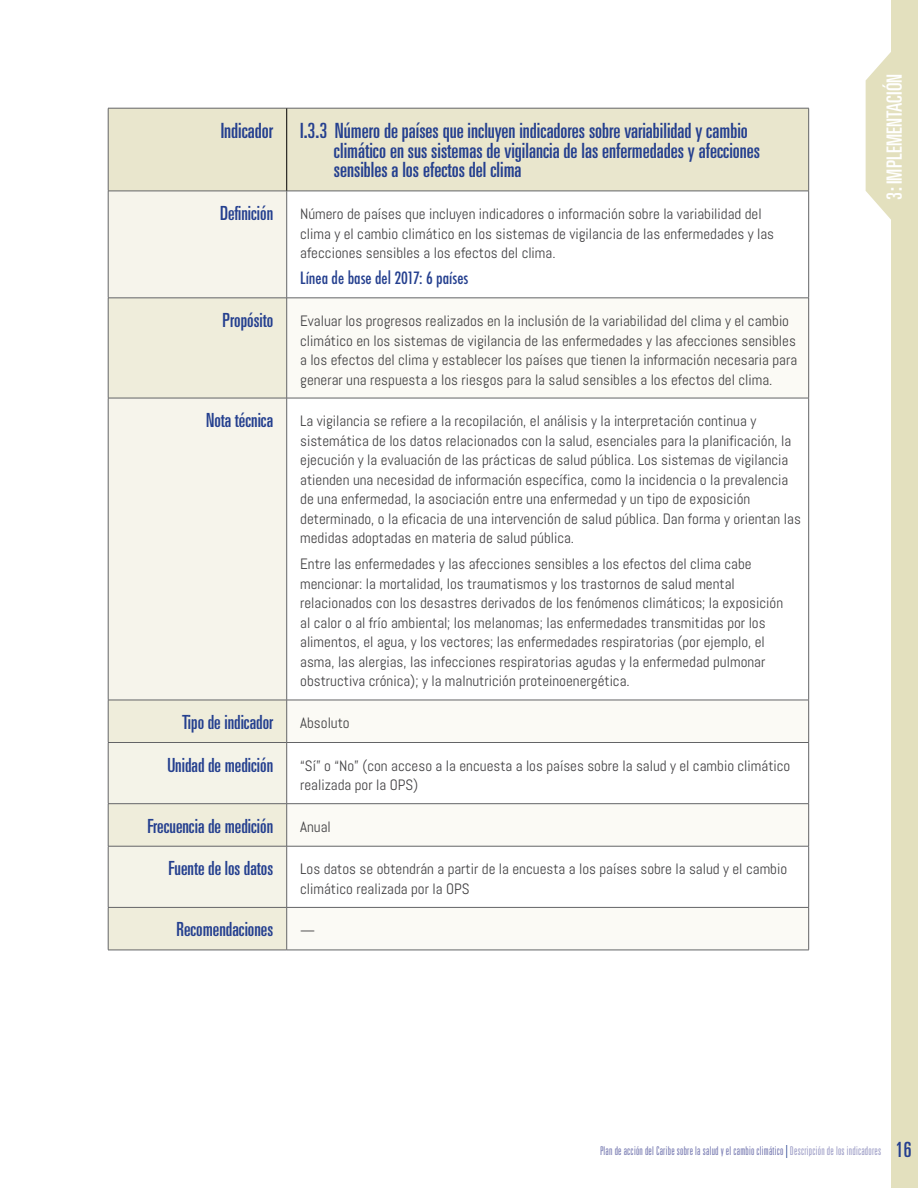
<style>
.page{position:relative;width:918px;height:1188px;background:#fff}
.page>*{position:absolute;margin:0;border:0;box-sizing:border-box;transform-origin:0 0}
.Table_left_column{font:ultra-condensed 21px/19.5px "Univers";color:#25408f}
.t1{font:ultra-condensed 21px "Univers";letter-spacing:.01em;color:#fff}
.Title_1_1{font:ultra-condensed 21px "Univers";color:#25408f}
.t2{font:ultra-condensed 19.5px "Univers";color:#25408f}
.t3{font:500 condensed 16.5px "Futura";color:#25408f}
.Table_right_column{font:15px/19.5px "Abel";color:#414042}
.Title_3{font:300 ultra-condensed 12px "Univers";letter-spacing:.02em;color:#7578b0}
.s1{font-weight:100;font-size:18px;color:#25408f}
.s2{color:#9b9bc5}
</style>
<div class="page">
<svg style="left:866px;top:0;width:52px;height:1188px;fill:#e3e0be"></svg>
<div style="left:109px;top:109px;width:699px;height:82px;background:#e9e6cd"></div>
<div style="left:109px;top:192px;width:177px;height:106px;background:#f6f4eb"></div>
<svg style="left:109px;top:299px;width:177px;height:651px;background:#f2f0e4"></svg>
<svg style="left:287px;top:299px;width:521px;height:651px"></svg>
<svg style="left:109px;top:743px;width:177px;height:164px;background:#f2f0e4"></svg>
<hr style="left:108px;top:108px;width:179px;height:1px;background:#636466">
<hr style="left:108px;top:108px;width:1px;height:83px;background:#636466">
<hr style="left:287px;top:108px;width:522px;height:1px;background:#636466">
<hr style="left:808px;top:108px;width:1px;height:83px;background:#636466">
<hr style="left:287px;top:191px;width:522px;height:1px;background:#636466">
<hr style="left:808px;top:191px;width:1px;height:107px;background:#636466">
<hr style="left:287px;top:298px;width:522px;height:1px;background:#636466">
<hr style="left:808px;top:298px;width:1px;height:100px;background:#636466">
<hr style="left:287px;top:398px;width:522px;height:1px;background:#636466">
<hr style="left:808px;top:398px;width:1px;height:302px;background:#636466">
<hr style="left:287px;top:700px;width:522px;height:1px;background:#636466">
<hr style="left:808px;top:700px;width:1px;height:42px;background:#636466">
<hr style="left:808px;top:804px;width:1px;height:42px;background:#636466">
<hr style="left:808px;top:908px;width:1px;height:42px;background:#636466">
<hr style="left:287px;top:950px;width:522px;height:1px;background:#636466">
<hr style="left:287px;top:742px;width:522px;height:1px;background:#636466">
<hr style="left:808px;top:743px;width:1px;height:61px;background:#636466">
<hr style="left:287px;top:803px;width:522px;height:1px;background:#636466">
<hr style="left:287px;top:846px;width:522px;height:1px;background:#636466">
<hr style="left:808px;top:846px;width:1px;height:61px;background:#636466">
<hr style="left:287px;top:907px;width:522px;height:1px;background:#636466">
<hr style="left:108px;top:191px;width:179px;height:1px;background:#636466">
<hr style="left:108px;top:191px;width:1px;height:107px;background:#636466">
<hr style="left:286px;top:191px;width:1px;height:107px;background:#636466">
<hr style="left:108px;top:298px;width:179px;height:1px;background:#636466">
<hr style="left:108px;top:298px;width:1px;height:100px;background:#636466">
<hr style="left:286px;top:298px;width:1px;height:100px;background:#636466">
<hr style="left:108px;top:398px;width:179px;height:1px;background:#636466">
<hr style="left:108px;top:398px;width:1px;height:302px;background:#636466">
<hr style="left:286px;top:398px;width:1px;height:302px;background:#636466">
<hr style="left:108px;top:700px;width:179px;height:1px;background:#636466">
<hr style="left:108px;top:700px;width:1px;height:42px;background:#636466">
<hr style="left:286px;top:700px;width:1px;height:42px;background:#636466">
<hr style="left:108px;top:742px;width:179px;height:1px;background:#636466">
<hr style="left:108px;top:743px;width:1px;height:61px;background:#636466">
<hr style="left:286px;top:743px;width:1px;height:61px;background:#636466">
<hr style="left:108px;top:803px;width:179px;height:1px;background:#636466">
<hr style="left:108px;top:804px;width:1px;height:42px;background:#636466">
<hr style="left:286px;top:804px;width:1px;height:42px;background:#636466">
<hr style="left:108px;top:846px;width:179px;height:1px;background:#636466">
<hr style="left:108px;top:846px;width:1px;height:61px;background:#636466">
<hr style="left:286px;top:846px;width:1px;height:61px;background:#636466">
<hr style="left:108px;top:907px;width:179px;height:1px;background:#636466">
<hr style="left:108px;top:908px;width:1px;height:42px;background:#636466">
<hr style="left:286px;top:908px;width:1px;height:42px;background:#636466">
<hr style="left:108px;top:950px;width:179px;height:1px;background:#636466">
<hr style="left:286px;top:108px;width:1px;height:83px;background:#000">
<div style="left:875px;top:66px;width:35px;height:140px;background:#e3e0be"></div>
<p class="Table_left_column" style="left:221px;top:121px;width:54px">Indicador</p>
<p class="Table_left_column" style="left:334px;top:121px;width:428px;text-indent:-34px">I.3.3 Número de países que incluyen indicadores sobre variabilidad y cambio climático en sus sistemas de vigilancia de las enfermedades y afecciones sensibles a los efectos del clima</p>
<p class="t2" style="left:220px;top:202px;width:55px">Definición</p>
<p class="Table_right_column" style="left:300px;top:204px;width:475px">Número de países que incluyen indicadores o información sobre la variabilidad del clima y el cambio climático en los sistemas de vigilancia de las enfermedades y las afecciones sensibles a los efectos del clima.</p>
<p class="t3" style="left:300px;top:268px;width:170px">Línea de base del 2017: 6 países</p>
<p class="t2" style="left:223px;top:309px;width:52px">Propósito</p>
<p class="Table_right_column" style="left:300px;top:311px;width:498px">Evaluar los progresos realizados en la inclusión de la variabilidad del clima y el cambio climático en los sistemas de vigilancia de las enfermedades y las afecciones sensibles a los efectos del clima y establecer los países que tienen la información necesaria para generar una respuesta a los riesgos para la salud sensibles a los efectos del clima.</p>
<p class="t2" style="left:206px;top:409px;width:69px">Nota técnica</p>
<p class="Table_right_column" style="left:300px;top:411px;width:502px">La vigilancia se refiere a la recopilación, el análisis y la interpretación continua y sistemática de los datos relacionados con la salud, esenciales para la planificación, la ejecución y la evaluación de las prácticas de salud pública. Los sistemas de vigilancia atienden una necesidad de información específica, como la incidencia o la prevalencia de una enfermedad, la asociación entre una enfermedad y un tipo de exposición determinado, o la eficacia de una intervención de salud pública. Dan forma y orientan las medidas adoptadas en materia de salud pública.</p>
<p class="Table_right_column" style="left:300px;top:555px;width:485px">Entre las enfermedades y las afecciones sensibles a los efectos del clima cabe mencionar: la mortalidad, los traumatismos y los trastornos de salud mental relacionados con los desastres derivados de los fenómenos climáticos; la exposición al calor o al frío ambiental; los melanomas; las enfermedades transmitidas por los alimentos, el agua, y los vectores; las enfermedades respiratorias (por ejemplo, el asma, las alergias, las infecciones respiratorias agudas y la enfermedad pulmonar obstructiva crónica); y la malnutrición proteinoenergética.</p>
<p class="t2" style="left:182px;top:711px;width:93px">Tipo de indicador</p>
<p class="Table_right_column" style="left:300px;top:713px;width:51px">Absoluto</p>
<p class="t2" style="left:167px;top:754px;width:107px">Unidad de medición</p>
<p class="Table_right_column" style="left:300px;top:756px;width:492px">“Sí” o “No” (con acceso a la encuesta a los países sobre la salud y el cambio climático realizada por la OPS)</p>
<p class="t2" style="left:147px;top:815px;width:127px">Frecuencia de medición</p>
<p class="Table_right_column" style="left:300px;top:817px;width:32px">Anual</p>
<p class="t2" style="left:168px;top:857px;width:106px">Fuente de los datos</p>
<p class="Table_right_column" style="left:300px;top:860px;width:489px">Los datos se obtendrán a partir de la encuesta a los países sobre la salud y el cambio climático realizada por la OPS</p>
<p class="t2" style="left:176px;top:918px;width:98px">Recomendaciones</p>
<p class="Table_right_column" style="left:300px;top:921px;width:16px">—</p>
<p class="t1" style="left:883px;top:200px;width:127px;rotate:-90deg">3: IMPLEMENTACIÓN</p>
<p class="Title_3" style="left:600px;top:1145px;width:283px">Plan de acción del Caribe sobre la salud y el cambio climático <span class="s1">I</span> <span class="s2">Descripción de los indicadores</span></p>
<p class="Title_1_1" style="left:896px;top:1138px;width:18px">16</p>
</div>
